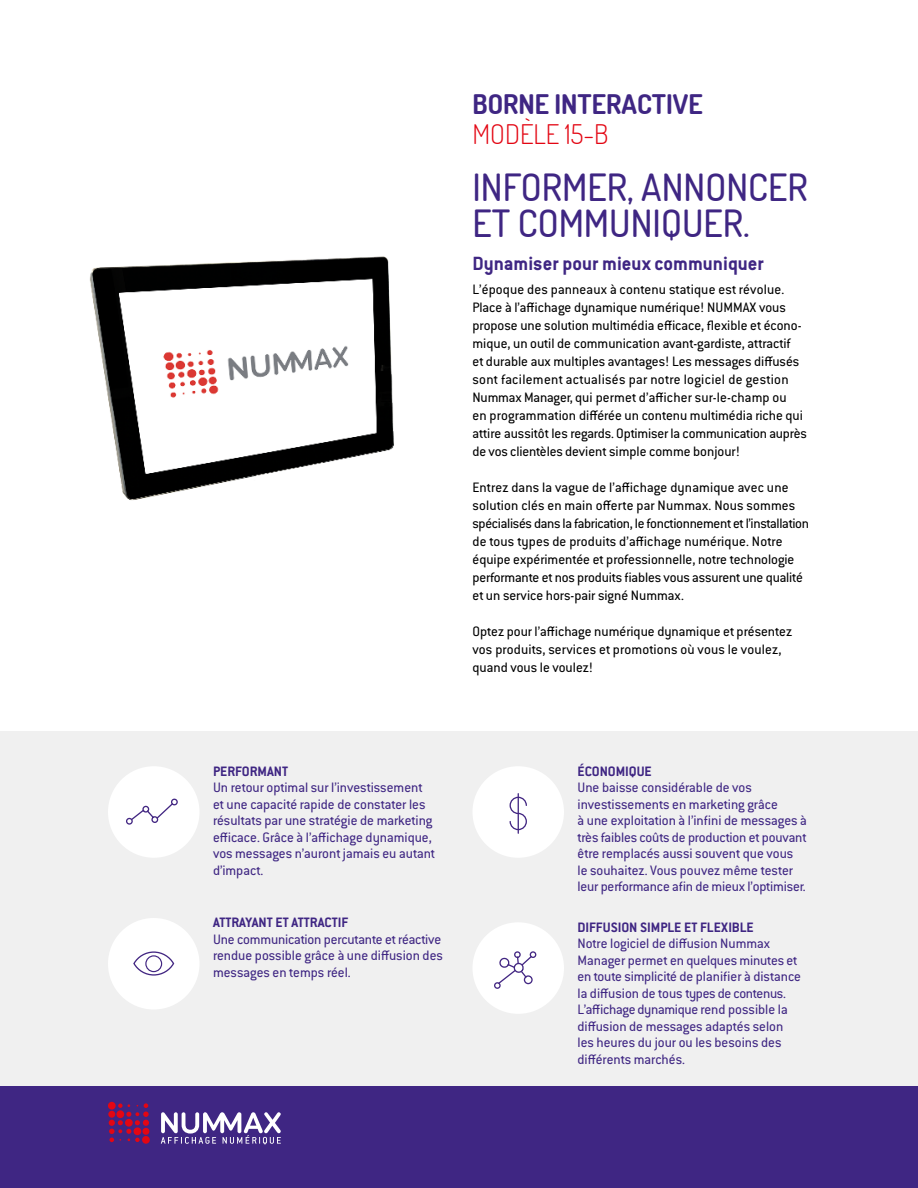
<style>
.page{position:relative;width:918px;height:1188px;background:#fff}
.page>*{position:absolute;margin:0;border:0;box-sizing:border-box;transform-origin:0 0}
.t1{font:500 37.5px/36px "Dosis";color:#3f2683}
.t2{font:700 27px "Dosis";color:#3f2683}
.t3{font:300 27px "Dosis";color:#e30613}
.t4{font:700 21px "Conduit ITC Std";color:#3f2683}
.t5{font:15px/18px "Conduit ITC Std";color:#000}
.t6{font:15px/16.5px "Conduit ITC Std";color:#3f2683}
.t7{font:700 15px "Conduit ITC Std";color:#3f2683}
</style>
<div class="page">
<div style="left:0;top:1085px;width:918px;height:103px;background:#3f2683"></div>
<svg style="left:142px;top:1136px;width:8px;height:8px"></svg>
<svg style="left:109px;top:1103px;width:40px;height:39px"></svg>
<svg style="left:161px;top:1112px;width:120px;height:33px"></svg>
<div style="left:0;top:731px;width:918px;height:355px;background:#f0f0f0"></div>
<div style="left:108px;top:918px;width:92px;height:92px;background:#fff;border-radius:50%"></div>
<div style="left:133px;top:951px;width:41px;height:25px;border:1px solid #422682;border-radius:50%"></div>
<div style="left:145px;top:955px;width:17px;height:17px;border:1px solid #422682;border-radius:50%"></div>
<div style="left:472px;top:766px;width:92px;height:92px;background:#fff;border-radius:50%"></div>
<svg style="left:509px;top:796px;width:18px;height:35px"></svg>
<hr style="left:518px;top:794px;width:1px;height:39px;background:#422682">
<div style="left:472px;top:922px;width:92px;height:92px;background:#fff;border-radius:50%"></div>
<div style="left:494px;top:982px;width:7px;height:7px;border:1px solid #422682;border-radius:50%"></div>
<div style="left:530px;top:951px;width:6px;height:7px;border:1px solid #422682;border-radius:50%"></div>
<svg style="left:497px;top:951px;width:36px;height:34px"></svg>
<div style="left:108px;top:766px;width:92px;height:92px;background:#fff;border-radius:50%"></div>
<div style="left:126px;top:818px;width:7px;height:7px;border:1px solid #422682;border-radius:50%"></div>
<svg style="left:130px;top:804px;width:44px;height:20px"></svg>
<div style="left:171px;top:799px;width:7px;height:6px;border:1px solid #422682;border-radius:50%"></div>
<img style="left:90px;top:256px;width:304px;height:245px">
<p class="t2" style="left:472px;top:87px;width:232px">BORNE INTERACTIVE</p>
<p class="t3" style="left:472px;top:116px;width:138px">MODÈLE 15-B</p>
<p class="t1" style="left:472px;top:168px;width:337px">INFORMER, ANNONCER<br>ET COMMUNIQUER.</p>
<p class="t4" style="left:472px;top:250px;width:293px">Dynamiser pour mieux communiquer</p>
<p class="t5" style="left:472px;top:280px;width:336px">L’époque des panneaux à contenu statique est révolue.<br>Place à l’affichage dynamique numérique! NUMMAX vous propose une solution multimédia efficace, flexible et écono&shy;mique, un outil de communication avant-gardiste, attractif<br>et durable aux multiples avantages! Les messages diffusés sont facilement actualisés par notre logiciel de gestion Nummax Manager, qui permet d’afficher sur-le-champ ou<br>en programmation différée un contenu multimédia riche qui attire aussitôt les regards. Optimiser la communication auprès de vos clientèles devient simple comme bonjour!</p>
<p class="t5" style="left:472px;top:478px;width:338px">Entrez dans la vague de l’affichage dynamique avec une solution clés en main offerte par Nummax. Nous sommes spécialisés dans la fabrication, le fonctionnement et l’installation de tous types de produits d’affichage numérique. Notre équipe expérimentée et professionnelle, notre technologie performante et nos produits fiables vous assurent une qualité et un service hors-pair signé Nummax.</p>
<p class="t5" style="left:472px;top:622px;width:321px">Optez pour l’affichage numérique dynamique et présentez vos produits, services et promotions où vous le voulez, quand vous le voulez!</p>
<p class="t7" style="left:213px;top:762px;width:77px">PERFORMANT</p>
<p class="t6" style="left:213px;top:779px;width:223px">Un retour optimal sur l’investissement et une capacité rapide de constater les résultats par une stratégie de marketing efficace. Grâce à l’affichage dynamique, vos messages n’auront jamais eu autant d’impact.</p>
<p class="t7" style="left:213px;top:914px;width:137px">ATTRAYANT ET ATTRACTIF</p>
<p class="t6" style="left:213px;top:931px;width:231px;text-align:justify">Une communication percutante et réactive rendue possible grâce à une diffusion des messages en temps réel.</p>
<p class="t7" style="left:578px;top:762px;width:76px">ÉCONOMIQUE</p>
<p class="t6" style="left:578px;top:779px;width:231px">Une baisse considérable de vos investissements en marketing grâce<br>à une exploitation à l’infini de messages à très faibles coûts de production et pouvant être remplacés aussi souvent que vous le souhaitez. Vous pouvez même tester leur performance afin de mieux l’optimiser.</p>
<p class="t7" style="left:578px;top:918px;width:178px">DIFFUSION SIMPLE ET FLEXIBLE</p>
<p class="t6" style="left:578px;top:935px;width:225px">Notre logiciel de diffusion Nummax Manager permet en quelques minutes et en toute simplicité de planifier à distance la diffusion de tous types de contenus.<br>L’affichage dynamique rend possible la diffusion de messages adaptés selon les heures du jour ou les besoins des différents marchés.</p>
</div>
